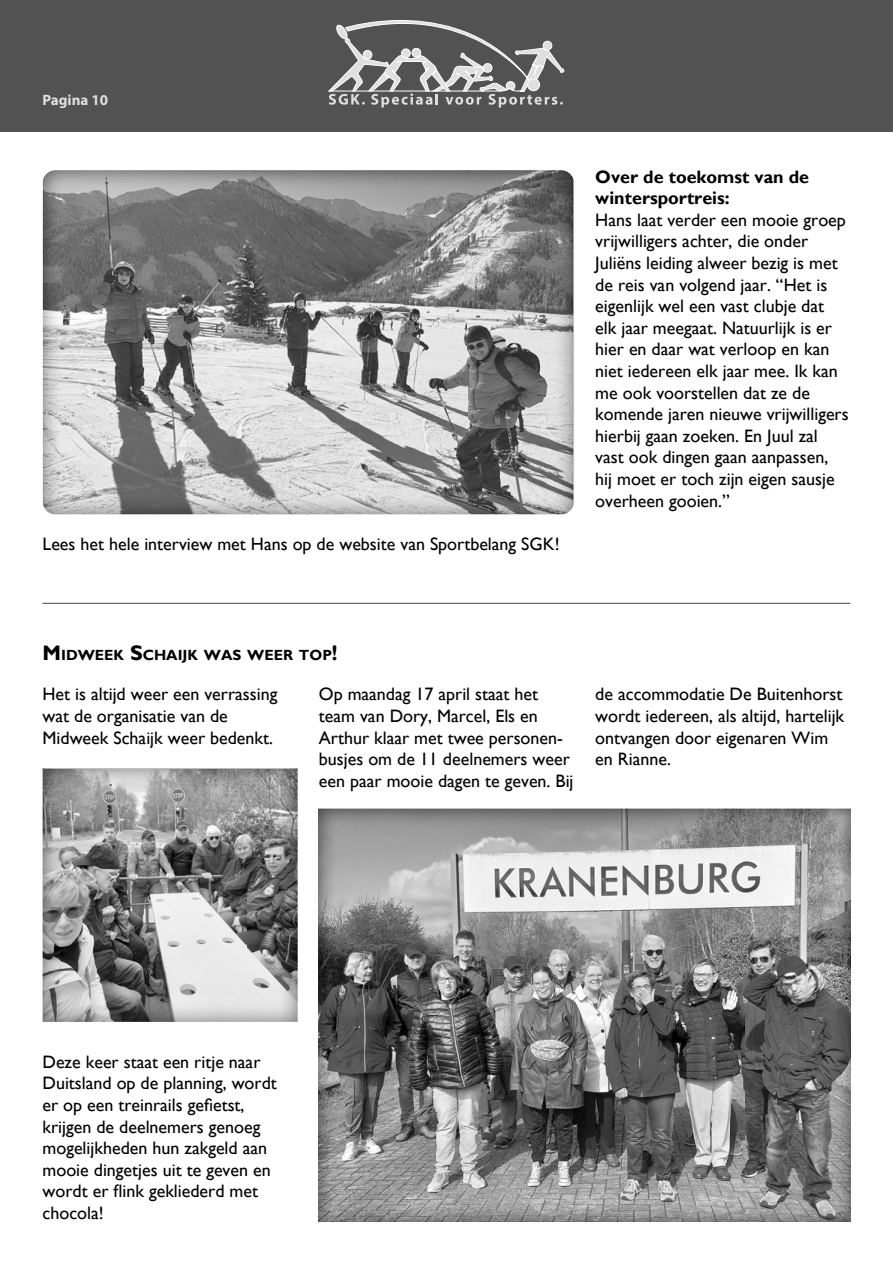
<style>
.page{position:relative;width:893px;height:1263px;background:#fff}
.page>*{position:absolute;margin:0;border:0;box-sizing:border-box;transform-origin:0 0}
.t1{font:18px/21.6px "Gill Sans";color:#000}
.t2{font:700 18px/21.6px "Gill Sans";color:#000}
.t3{font:700 15px "Myriad Pro";color:#dfdfdf}
.t4{font:700 14.7px "Gill Sans";color:#000}
.s1{font-size:21px}
</style>
<div class="page">
<div style="left:0;top:0;width:893px;height:132px;background:#525252"></div>
<img style="left:573px;top:178px;width:1px;height:328px">
<img style="left:43px;top:170px;width:530px;height:344px">
<img style="left:43px;top:769px;width:255px;height:253px">
<img style="left:319px;top:809px;width:531px;height:413px">
<hr style="left:43px;top:603px;width:807px;height:1px;background:#525252">
<svg style="left:328px;top:20px;width:237px;height:88px"></svg>
<p class="t3" style="left:43px;top:94px;width:67px">Pagina 10</p>
<p class="t1" style="left:43px;top:533px;width:518px">Lees het hele interview met Hans op de website van Sportbelang SGK!</p>
<p class="t2" style="left:595px;top:165px;width:215px">Over de toekomst van de wintersportreis:</p>
<p class="t1" style="left:595px;top:209px;width:255px">Hans laat verder een mooie groep vrijwilligers achter, die onder<br>Juliëns leiding alweer bezig is met de reis van volgend jaar. “Het is eigenlijk wel een vast clubje dat elk jaar meegaat. Natuurlijk is er hier en daar wat verloop en kan niet iedereen elk jaar mee. Ik kan me ook voorstellen dat ze de komende jaren nieuwe vrijwilligers hierbij gaan zoeken. En Juul zal vast ook dingen gaan aanpassen, hij moet er toch zijn eigen sausje overheen gooien.”</p>
<p class="t4" style="left:43px;top:646px;width:297px"><span class="s1">M</span>IDWEEK <span class="s1">S</span>CHAIJK WAS WEER TOP<span class="s1">!</span></p>
<p class="t1" style="left:43px;top:683px;width:236px">Het is altijd weer een verrassing wat de organisatie van de<br>Midweek Schaijk weer bedenkt.</p>
<p class="t1" style="left:319px;top:683px;width:256px">Op maandag 17 april staat het team van Dory, Marcel, Els en<br>Arthur klaar met twee personen&shy;busjes om de 11 deelnemers weer een paar mooie dagen te geven. Bij</p>
<p class="t1" style="left:595px;top:683px;width:250px">de accommodatie De Buitenhorst wordt iedereen, als altijd, hartelijk ontvangen door eigenaren Wim en Rianne.</p>
<p class="t1" style="left:43px;top:1051px;width:236px">Deze keer staat een ritje naar<br>Duitsland op de planning, wordt er op een treinrails gefietst, krijgen de deelnemers genoeg mogelijkheden hun zakgeld aan mooie dingetjes uit te geven en wordt er flink gekliederd met chocola!</p>
</div>
